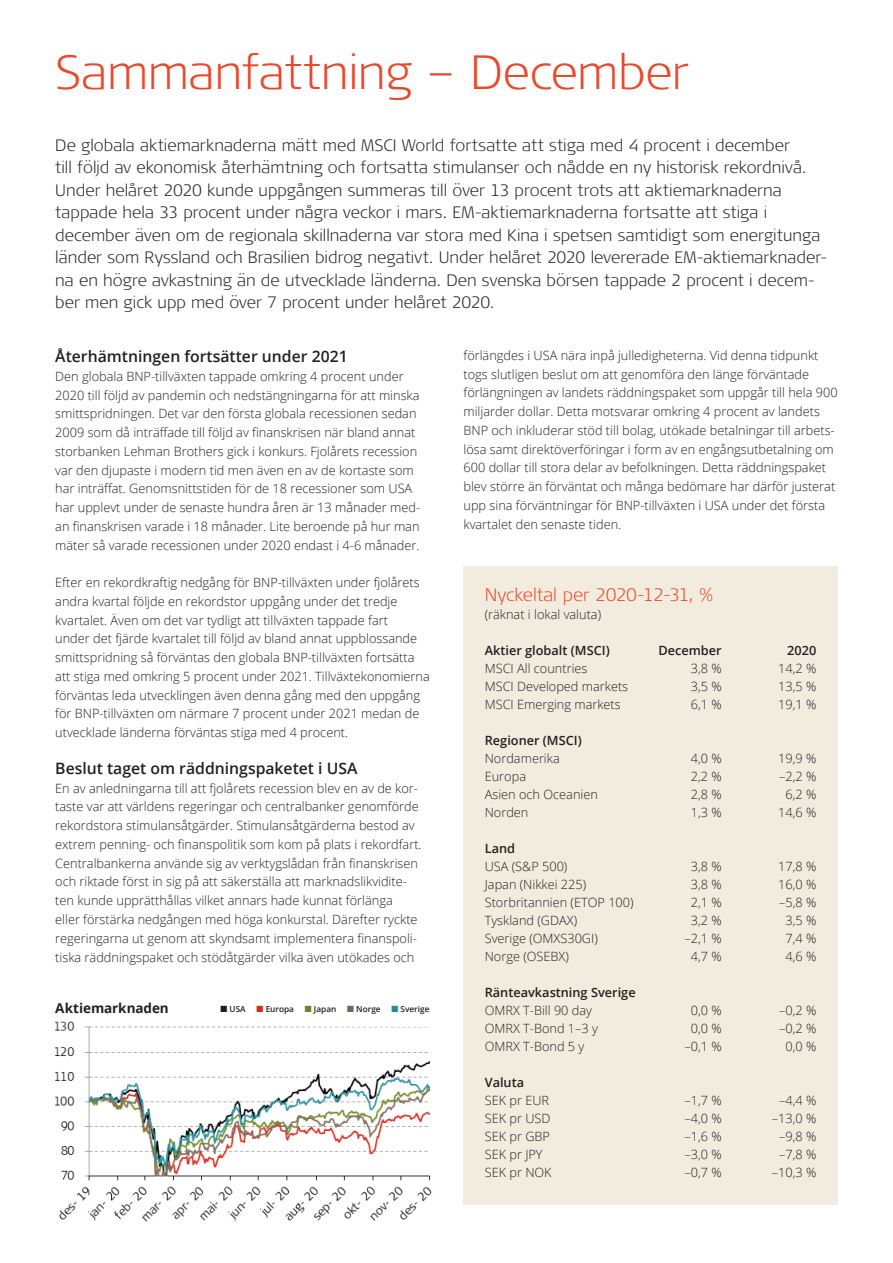
<style>
.page{position:relative;width:893px;height:1263px;background:#fff}
.page>*{position:absolute;margin:0;border:0;box-sizing:border-box;transform-origin:0 0}
.Rubrik_1_inlaga_32_4{font:300 expanded 48px "Signa Pro";letter-spacing:-.01em;color:#eb472a}
.Ingress_12_17_Open_S{font:300 expanded 18px "Signa Pro";letter-spacing:-.005em;color:#eb472a}
.Ingress_12_17_Open_S-2{font:300 expanded 16.5px/22.5px "Signa Pro";color:#231f20}
.Mellanrubrik_1_10_5{font:600 15.75px "Open Sans";color:#231f20}
.Mellanrubrik_1_10_5-2{font:700 13.5px "Open Sans";letter-spacing:-.005em;color:#231f20}
.Brödtext_1_8_5_12{font:300 12.75px/18.8px "Open Sans";color:#231f20}
.Brödtext_1_8_5_12-2{font:600 12.75px "Open Sans";color:#231f20}
.SB_Brödtext_1{font:600 8.25px "Open Sans";color:#231f20}
.s1{color:#da291c}
.s2{color:#6c8524}
.s3{color:#776654}
.s4{color:#268c99}
</style>
<div class="page">
<img style="left:55px;top:1021px;width:377px;height:201px">
<div style="left:463px;top:566px;width:375px;height:638px;background:#f2ecdf"></div>
<div style="left:188px;top:1005px;width:241px;height:19px;background:#fff"></div>
<p class="Rubrik_1_inlaga_32_4" style="left:55px;top:39px;width:635px">Sammanfattning – December</p>
<p class="Ingress_12_17_Open_S-2" style="left:55px;top:133px;width:774px">De globala aktiemarknaderna mätt med MSCI World fortsatte att stiga med 4 procent i december<br>till följd av ekonomisk återhämtning och fortsatta stimulanser och nådde en ny historisk rekordnivå.<br>Under helåret 2020 kunde uppgången summeras till över 13 procent trots att aktiemarknaderna tappade hela 33 procent under några veckor i mars. EM-aktiemarknaderna fortsatte att stiga i december även om de regionala skillnaderna var stora med Kina i spetsen samtidigt som energitunga länder som Ryssland och Brasilien bidrog negativt. Under helåret 2020 levererade EM-aktiemarknader&shy;na en högre avkastning än de utvecklade länderna. Den svenska börsen tappade 2 procent i decem&shy;ber men gick upp med över 7 procent under helåret 2020.</p>
<p class="Mellanrubrik_1_10_5" style="left:55px;top:346px;width:294px">Återhämtningen fortsätter under 2021</p>
<p class="Brödtext_1_8_5_12" style="left:55px;top:367px;width:366px">Den globala BNP-tillväxten tappade omkring 4 procent under 2020 till följd av pandemin och nedstängningarna för att minska smittspridningen. Det var den första globala recessionen sedan 2009 som då inträffade till följd av finanskrisen när bland annat storbanken Lehman Brothers gick i konkurs. Fjolårets recession var den djupaste i modern tid men även en av de kortaste som har inträffat. Genomsnittstiden för de 18 recessioner som USA har upplevt under de senaste hundra åren är 13 månader med&shy;an finanskrisen varade i 18 månader. Lite beroende på hur man mäter så varade recessionen under 2020 endast i 4-6 månader.</p>
<p class="Brödtext_1_8_5_12" style="left:55px;top:573px;width:376px">Efter en rekordkraftig nedgång för BNP-tillväxten under fjolårets andra kvartal följde en rekordstor uppgång under det tredje kvartalet. Även om det var tydligt att tillväxten tappade fart<br>under det fjärde kvartalet till följd av bland annat uppblossande smittspridning så förväntas den globala BNP-tillväxten fortsätta att stiga med omkring 5 procent under 2021. Tillväxtekonomierna förväntas leda utvecklingen även denna gång med den uppgång för BNP-tillväxten om närmare 7 procent under 2021 medan de utvecklade länderna förväntas stiga med 4 procent.</p>
<p class="Mellanrubrik_1_10_5" style="left:55px;top:757px;width:304px">Beslut taget om räddningspaketet i USA</p>
<p class="Brödtext_1_8_5_12" style="left:55px;top:778px;width:368px">En av anledningarna till att fjolårets recession blev en av de kor&shy;taste var att världens regeringar och centralbanker genomförde rekordstora stimulansåtgärder. Stimulansåtgärderna bestod av extrem penning- och finanspolitik som kom på plats i rekordfart.<br>Centralbankerna använde sig av verktygslådan från finanskrisen och riktade först in sig på att säkerställa att marknadslikvidite&shy;ten kunde upprätthållas vilket annars hade kunnat förlänga<br>eller förstärka nedgången med höga konkurstal. Därefter ryckte regeringarna ut genom att skyndsamt implementera finanspoli&shy;tiska räddningspaket och stödåtgärder vilka även utökades och</p>
<p class="Mellanrubrik_1_10_5-2" style="left:55px;top:998px;width:115px">Aktiemarknaden</p>
<p class="SB_Brödtext_1" style="left:220px;top:1004px;width:210px">■ USA <span class="s1">■</span> Europa <span class="s2">■</span> Japan <span class="s3">■</span> Norge <span class="s4">■</span> Sverige</p>
<p class="Brödtext_1_8_5_12" style="left:463px;top:345px;width:376px">förlängdes i USA nära inpå julledigheterna. Vid denna tidpunkt togs slutligen beslut om att genomföra den länge förväntade förlängningen av landets räddningspaket som uppgår till hela 900 miljarder dollar. Detta motsvarar omkring 4 procent av landets BNP och inkluderar stöd till bolag, utökade betalningar till arbets&shy;lösa samt direktöverföringar i form av en engångsutbetalning om 600 dollar till stora delar av befolkningen. Detta räddningspaket blev större än förväntat och många bedömare har därför justerat upp sina förväntningar för BNP-tillväxten i USA under det första kvartalet den senaste tiden.</p>
<p class="Ingress_12_17_Open_S" style="left:485px;top:582px;width:231px">Nyckeltal per 2020-12-31, %</p>
<p class="Brödtext_1_8_5_12" style="left:485px;top:604px;width:118px">(räknat i lokal valuta)</p>
<p class="Brödtext_1_8_5_12-2" style="left:485px;top:641px;width:126px">Aktier globalt (MSCI)</p>
<p class="Brödtext_1_8_5_12-2" style="left:658px;top:641px;width:65px">December</p>
<p class="Brödtext_1_8_5_12-2" style="left:787px;top:641px;width:31px">2020</p>
<p class="Brödtext_1_8_5_12" style="left:485px;top:658px;width:104px">MSCI All countries</p>
<p class="Brödtext_1_8_5_12" style="left:691px;top:658px;width:32px">3,8 %</p>
<p class="Brödtext_1_8_5_12" style="left:778px;top:658px;width:40px">14,2 %</p>
<p class="Brödtext_1_8_5_12" style="left:485px;top:676px;width:145px">MSCI Developed markets</p>
<p class="Brödtext_1_8_5_12" style="left:691px;top:676px;width:32px">3,5 %</p>
<p class="Brödtext_1_8_5_12" style="left:778px;top:676px;width:40px">13,5 %</p>
<p class="Brödtext_1_8_5_12" style="left:485px;top:694px;width:138px">MSCI Emerging markets</p>
<p class="Brödtext_1_8_5_12" style="left:691px;top:694px;width:32px">6,1 %</p>
<p class="Brödtext_1_8_5_12" style="left:778px;top:694px;width:40px">19,1 %</p>
<p class="Brödtext_1_8_5_12-2" style="left:485px;top:731px;width:99px">Regioner (MSCI)</p>
<p class="Brödtext_1_8_5_12" style="left:485px;top:748px;width:76px">Nordamerika</p>
<p class="Brödtext_1_8_5_12" style="left:691px;top:748px;width:32px">4,0 %</p>
<p class="Brödtext_1_8_5_12" style="left:778px;top:748px;width:40px">19,9 %</p>
<p class="Brödtext_1_8_5_12" style="left:485px;top:766px;width:43px">Europa</p>
<p class="Brödtext_1_8_5_12" style="left:691px;top:766px;width:32px">2,2 %</p>
<p class="Brödtext_1_8_5_12" style="left:779px;top:766px;width:39px">–2,2 %</p>
<p class="Brödtext_1_8_5_12" style="left:485px;top:784px;width:115px">Asien och Oceanien</p>
<p class="Brödtext_1_8_5_12" style="left:691px;top:784px;width:32px">2,8 %</p>
<p class="Brödtext_1_8_5_12" style="left:785px;top:784px;width:32px">6,2 %</p>
<p class="Brödtext_1_8_5_12" style="left:485px;top:802px;width:45px">Norden</p>
<p class="Brödtext_1_8_5_12" style="left:691px;top:802px;width:32px">1,3 %</p>
<p class="Brödtext_1_8_5_12" style="left:778px;top:802px;width:40px">14,6 %</p>
<p class="Brödtext_1_8_5_12-2" style="left:485px;top:839px;width:32px">Land</p>
<p class="Brödtext_1_8_5_12" style="left:485px;top:856px;width:84px">USA (S&amp;P 500)</p>
<p class="Brödtext_1_8_5_12" style="left:691px;top:856px;width:32px">3,8 %</p>
<p class="Brödtext_1_8_5_12" style="left:778px;top:856px;width:40px">17,8 %</p>
<p class="Brödtext_1_8_5_12" style="left:485px;top:874px;width:103px">Japan (Nikkei 225)</p>
<p class="Brödtext_1_8_5_12" style="left:691px;top:874px;width:32px">3,8 %</p>
<p class="Brödtext_1_8_5_12" style="left:778px;top:874px;width:40px">16,0 %</p>
<p class="Brödtext_1_8_5_12" style="left:485px;top:892px;width:150px">Storbritannien (ETOP 100)</p>
<p class="Brödtext_1_8_5_12" style="left:691px;top:892px;width:32px">2,1 %</p>
<p class="Brödtext_1_8_5_12" style="left:779px;top:892px;width:39px">–5,8 %</p>
<p class="Brödtext_1_8_5_12" style="left:485px;top:910px;width:94px">Tyskland (GDAX)</p>
<p class="Brödtext_1_8_5_12" style="left:691px;top:910px;width:32px">3,2 %</p>
<p class="Brödtext_1_8_5_12" style="left:785px;top:910px;width:32px">3,5 %</p>
<p class="Brödtext_1_8_5_12" style="left:485px;top:928px;width:115px">Sverige (OMXS30GI)</p>
<p class="Brödtext_1_8_5_12" style="left:684px;top:928px;width:39px">–2,1 %</p>
<p class="Brödtext_1_8_5_12" style="left:785px;top:928px;width:32px">7,4 %</p>
<p class="Brödtext_1_8_5_12" style="left:485px;top:946px;width:86px">Norge (OSEBX)</p>
<p class="Brödtext_1_8_5_12" style="left:691px;top:946px;width:32px">4,7 %</p>
<p class="Brödtext_1_8_5_12" style="left:785px;top:946px;width:32px">4,6 %</p>
<p class="Brödtext_1_8_5_12-2" style="left:485px;top:983px;width:152px">Ränteavkastning Sverige</p>
<p class="Brödtext_1_8_5_12" style="left:485px;top:1000px;width:109px">OMRX T-Bill 90 day</p>
<p class="Brödtext_1_8_5_12" style="left:691px;top:1000px;width:32px">0,0 %</p>
<p class="Brödtext_1_8_5_12" style="left:779px;top:1000px;width:39px">–0,2 %</p>
<p class="Brödtext_1_8_5_12" style="left:485px;top:1018px;width:115px">OMRX T-Bond 1–3 y</p>
<p class="Brödtext_1_8_5_12" style="left:691px;top:1018px;width:32px">0,0 %</p>
<p class="Brödtext_1_8_5_12" style="left:779px;top:1018px;width:39px">–0,2 %</p>
<p class="Brödtext_1_8_5_12" style="left:485px;top:1036px;width:101px">OMRX T-Bond 5 y</p>
<p class="Brödtext_1_8_5_12" style="left:684px;top:1036px;width:39px">–0,1 %</p>
<p class="Brödtext_1_8_5_12" style="left:785px;top:1036px;width:32px">0,0 %</p>
<p class="Brödtext_1_8_5_12-2" style="left:485px;top:1073px;width:41px">Valuta</p>
<p class="Brödtext_1_8_5_12" style="left:485px;top:1090px;width:66px">SEK pr EUR</p>
<p class="Brödtext_1_8_5_12" style="left:684px;top:1090px;width:39px">–1,7 %</p>
<p class="Brödtext_1_8_5_12" style="left:779px;top:1090px;width:39px">–4,4 %</p>
<p class="Brödtext_1_8_5_12" style="left:485px;top:1108px;width:67px">SEK pr USD</p>
<p class="Brödtext_1_8_5_12" style="left:684px;top:1108px;width:39px">–4,0 %</p>
<p class="Brödtext_1_8_5_12" style="left:772px;top:1108px;width:46px">–13,0 %</p>
<p class="Brödtext_1_8_5_12" style="left:485px;top:1126px;width:67px">SEK pr GBP</p>
<p class="Brödtext_1_8_5_12" style="left:684px;top:1126px;width:39px">–1,6 %</p>
<p class="Brödtext_1_8_5_12" style="left:779px;top:1126px;width:39px">–9,8 %</p>
<p class="Brödtext_1_8_5_12" style="left:485px;top:1144px;width:59px">SEK pr JPY</p>
<p class="Brödtext_1_8_5_12" style="left:684px;top:1144px;width:39px">–3,0 %</p>
<p class="Brödtext_1_8_5_12" style="left:779px;top:1144px;width:39px">–7,8 %</p>
<p class="Brödtext_1_8_5_12" style="left:485px;top:1162px;width:68px">SEK pr NOK</p>
<p class="Brödtext_1_8_5_12" style="left:684px;top:1162px;width:39px">–0,7 %</p>
<p class="Brödtext_1_8_5_12" style="left:772px;top:1162px;width:46px">–10,3 %</p>
</div>
